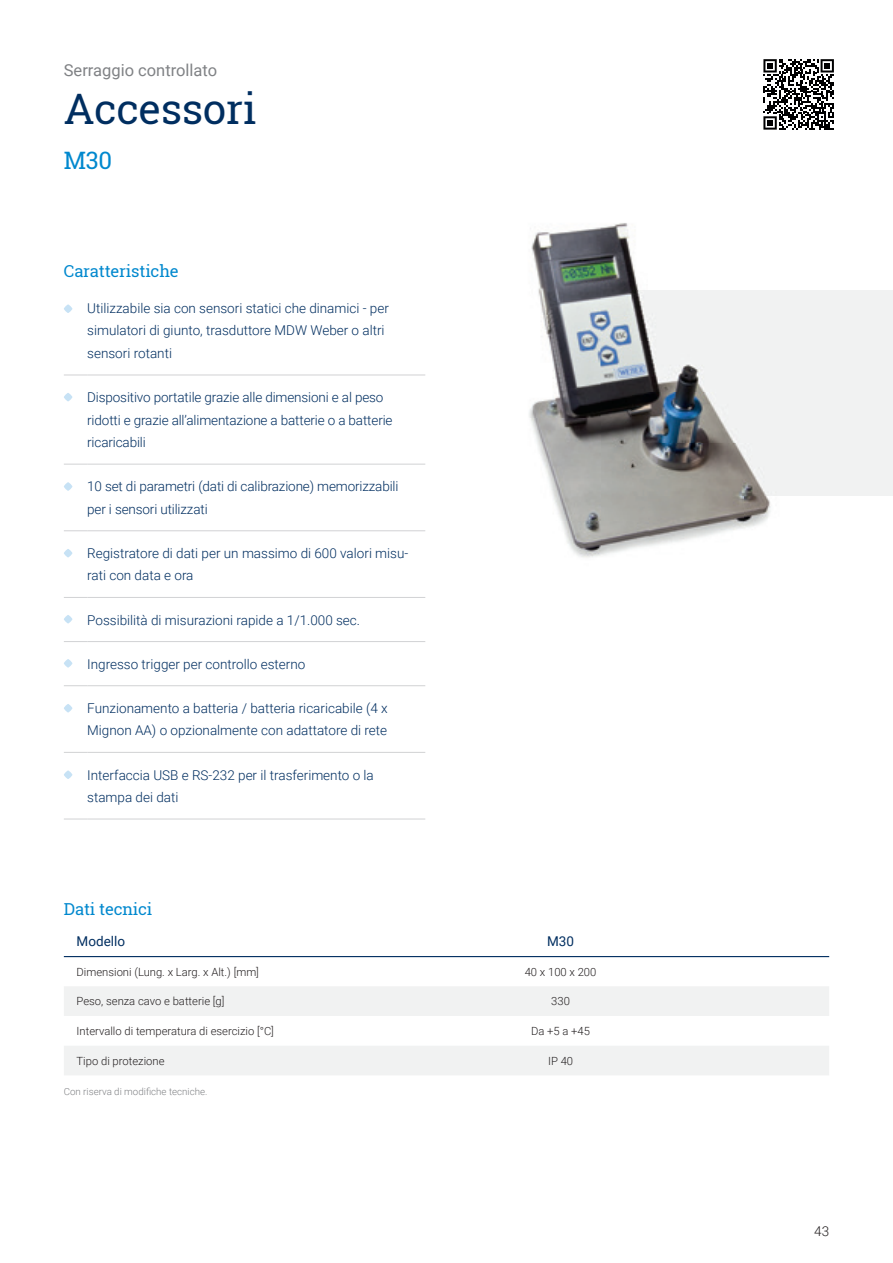
<style>
.page{position:relative;width:893px;height:1263px;background:#fff}
.page>*{position:absolute;margin:0;border:0;box-sizing:border-box;transform-origin:0 0}
.t1{font:42px "Roboto Slab";letter-spacing:-.01em;color:#002e60}
.t2{font:24px "Roboto Slab";color:#0088ce}
.t3{font:16.5px "Roboto Slab";letter-spacing:-.01em;color:#0088ce}
.t4{font:16.5px "Roboto";color:#808285}
.t5{font:300 13.5px/22.5px "Roboto";color:#002e60}
.t6{font:13.5px "Roboto";color:#002e60}
.t7{font:300 13.5px "Roboto";color:#231f20}
.t8{font:300 11.25px "Roboto";color:#231f20}
.t9{font:300 9.75px "Roboto";color:#808285}
</style>
<div class="page">
<div style="left:792px;top:290px;width:101px;height:205px;background:#f1f2f2"></div>
<img style="left:531px;top:223px;width:108px;height:92px">
<img style="left:529px;top:315px;width:119px;height:243px">
<img style="left:648px;top:495px;width:144px;height:51px">
<img style="left:632px;top:290px;width:160px;height:205px">
<svg style="left:763px;top:59px;width:71px;height:71px"></svg>
<svg style="left:64px;top:375px;width:23px;height:1px"></svg>
<hr style="left:87px;top:375px;width:338px;height:1px;background:#d1d2d4">
<svg style="left:64px;top:464px;width:23px;height:1px"></svg>
<hr style="left:87px;top:464px;width:338px;height:1px;background:#d1d2d4">
<svg style="left:64px;top:530px;width:23px;height:1px"></svg>
<hr style="left:87px;top:530px;width:338px;height:1px;background:#d1d2d4">
<svg style="left:64px;top:597px;width:23px;height:1px"></svg>
<hr style="left:87px;top:597px;width:338px;height:1px;background:#d1d2d4">
<svg style="left:64px;top:641px;width:23px;height:1px"></svg>
<hr style="left:87px;top:641px;width:338px;height:1px;background:#d1d2d4">
<svg style="left:64px;top:685px;width:23px;height:1px"></svg>
<hr style="left:87px;top:685px;width:338px;height:1px;background:#d1d2d4">
<svg style="left:64px;top:752px;width:23px;height:1px"></svg>
<hr style="left:87px;top:752px;width:338px;height:1px;background:#d1d2d4">
<svg style="left:64px;top:819px;width:23px;height:1px"></svg>
<hr style="left:87px;top:819px;width:338px;height:1px;background:#d1d2d4">
<svg style="left:64px;top:304px;width:8px;height:9px"></svg>
<svg style="left:64px;top:393px;width:8px;height:8px"></svg>
<svg style="left:64px;top:482px;width:8px;height:9px"></svg>
<svg style="left:64px;top:549px;width:8px;height:8px"></svg>
<svg style="left:64px;top:615px;width:8px;height:8px"></svg>
<svg style="left:64px;top:659px;width:8px;height:9px"></svg>
<svg style="left:64px;top:704px;width:8px;height:8px"></svg>
<svg style="left:64px;top:770px;width:8px;height:9px"></svg>
<svg style="left:64px;top:987px;width:765px;height:88px;fill:#f1f2f2"></svg>
<hr style="left:64px;top:956px;width:228px;height:1px;background:#002e60">
<hr style="left:292px;top:956px;width:537px;height:1px;background:#002e60">
<p class="t4" style="left:64px;top:59px;width:155px">Serraggio controllato</p>
<h1 class="t1" style="left:64px;top:80px;width:194px">Accessori</h1>
<h2 class="t2" style="left:64px;top:144px;width:50px">M30</h2>
<p class="t3" style="left:64px;top:260px;width:116px">Caratteristiche</p>
<p class="t5" style="left:87px;top:296px;width:303px">Utilizzabile sia con sensori statici che dinamici - per simulatori di giunto, trasduttore MDW Weber o altri sensori rotanti</p>
<p class="t5" style="left:87px;top:386px;width:307px">Dispositivo portatile grazie alle dimensioni e al peso ridotti e grazie all’alimentazione a batterie o a batterie ricaricabili</p>
<p class="t5" style="left:87px;top:475px;width:313px">10 set di parametri (dati di calibrazione) memorizzabili per i sensori utilizzati</p>
<p class="t5" style="left:87px;top:541px;width:323px">Registratore di dati per un massimo di 600 valori misu&shy;rati con data e ora</p>
<p class="t5" style="left:87px;top:608px;width:274px">Possibilità di misurazioni rapide a 1/1.000 sec.</p>
<p class="t5" style="left:87px;top:652px;width:220px">Ingresso trigger per controllo esterno</p>
<p class="t5" style="left:87px;top:696px;width:302px">Funzionamento a batteria / batteria ricaricabile (4 x<br>Mignon AA) o opzionalmente con adattatore di rete</p>
<p class="t5" style="left:87px;top:763px;width:288px">Interfaccia USB e RS-232 per il trasferimento o la stampa dei dati</p>
<p class="t3" style="left:64px;top:897px;width:90px">Dati tecnici</p>
<p class="t6" style="left:77px;top:932px;width:50px">Modello</p>
<p class="t6" style="left:547px;top:932px;width:28px">M30</p>
<p class="t8" style="left:77px;top:964px;width:184px">Dimensioni (Lung. x Larg. x Alt.) [mm]</p>
<p class="t8" style="left:525px;top:964px;width:73px">40 x 100 x 200</p>
<p class="t8" style="left:77px;top:993px;width:149px">Peso, senza cavo e batterie [g]</p>
<p class="t8" style="left:551px;top:993px;width:20px">330</p>
<p class="t8" style="left:77px;top:1023px;width:199px">Intervallo di temperatura di esercizio [°C]</p>
<p class="t8" style="left:531px;top:1023px;width:61px">Da +5 a +45</p>
<p class="t8" style="left:77px;top:1053px;width:89px">Tipo di protezione</p>
<p class="t8" style="left:548px;top:1053px;width:27px">IP 40</p>
<p class="t9" style="left:64px;top:1085px;width:145px">Con riserva di modifiche tecniche.</p>
<p class="t7" style="left:814px;top:1222px;width:16px">43</p>
</div>
